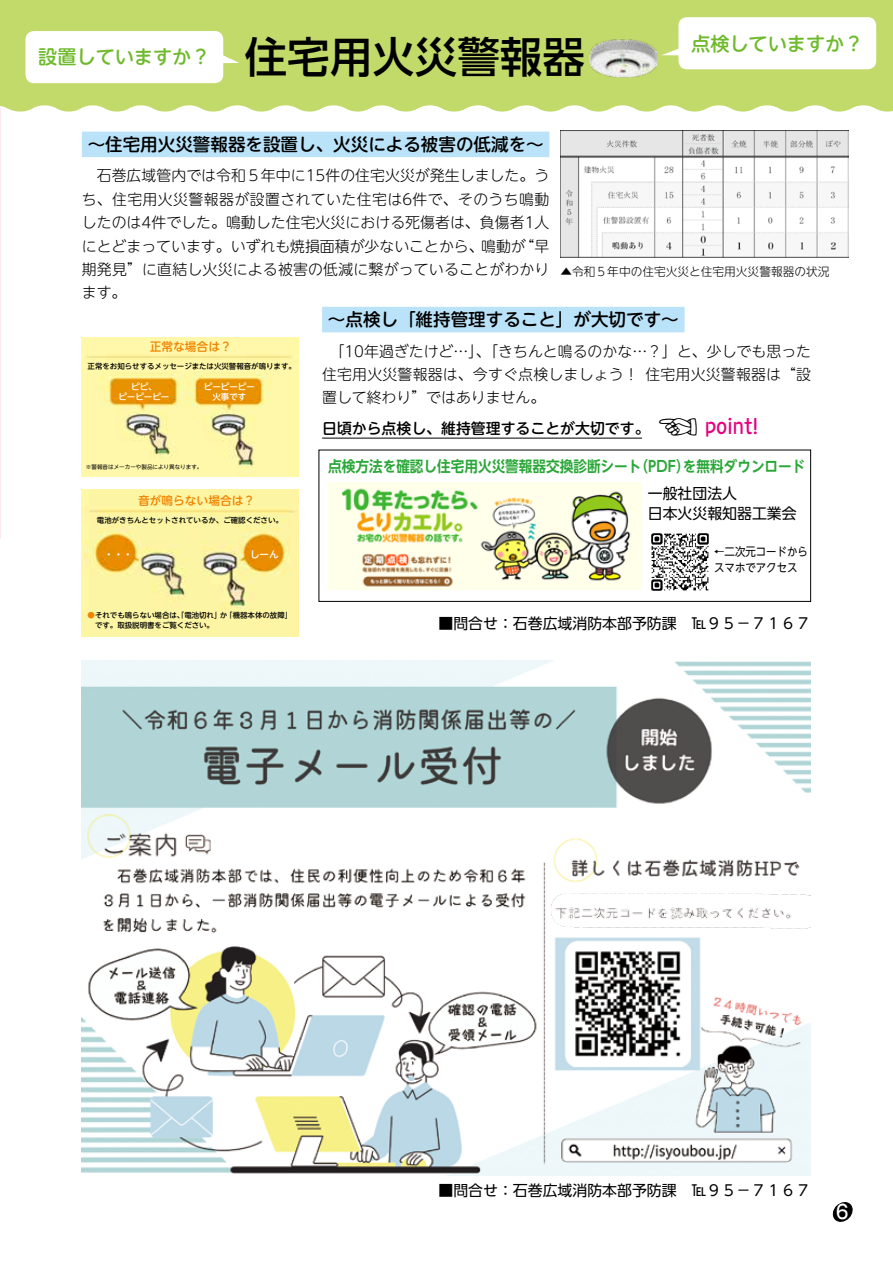
<style>
.page{position:relative;width:893px;height:1263px;background:#fff}
.page>*{position:absolute;margin:0;border:0;box-sizing:border-box;transform-origin:0 0}
.t1{font:500 42.45px "UD Shin Go NT Pro";color:#000}
.t2{font:300 42.45px "UD Shin M Go Pro";color:#000}
.t3{font:700 20.25px "Taka Hand Std De";color:#e4007f}
.t4{font:500 19.2px "UD Shin M Go Pro";color:#6fba2c}
.t5{font:500 19.2px "Gothic MB101 Pr 6 N";color:#fff;scale:.85 1}
.t6{font:500 17.55px "UD Shin M Go Pro";color:#000}
.t7{font:700 15.15px "UD Shin Go NT Pro De";color:#2aa738;scale:.9 1}
.t8{font:300 14.85px/23.4px "UD Shin M Go Pro";letter-spacing:.005em;color:#000;text-align:right}
.t9{font:14.85px/20.2px "UD Shin Go NT Pro";color:#000}
.t10{font:500 14.85px "UD Shin M Go Pro";color:#000}
.t11{font:300 11.7px "UD Shin Go NT Pro";color:#000}
.t12{font:11.7px/15.9px "UD Shin Go NT Pro";color:#000;scale:.89 1}
.t13{font:500 11.7px "UD Shin M Go Pro";color:#f08300}
.t14{font:500 9.6px "UD Shin M Go Pro";color:#fff}
.t15{font:500 8.55px/9.9px "UD Shin M Go Pro";color:#fff;text-align:center}
.t16{font:500 7.5px/9.6px "UD Shin M Go Pro";color:#000;text-align:center}
.t17{font:5.55px "UD Shin M Go Pro";color:#000}
.s1{color:#f08300}
</style>
<div class="page">
<svg style="left:832px;top:1202px;width:21px;height:20px"></svg>
<div style="left:0;top:0;width:893px;height:112px;background:#c2da69"></div>
<div style="left:678px;top:17px;width:198px;height:52px;background:#fff;border-radius:9px"></div>
<div style="left:26px;top:31px;width:197px;height:52px;background:#fff;border-radius:9px"></div>
<svg style="left:661px;top:38px;width:18px;height:17px"></svg>
<svg style="left:223px;top:51px;width:16px;height:12px"></svg>
<img style="left:589px;top:38px;width:67px;height:39px">
<div style="left:82px;top:132px;width:467px;height:25px;background:#bae3f9"></div>
<div style="left:322px;top:307px;width:363px;height:25px;background:#bae3f9"></div>
<hr style="left:322px;top:438px;width:320px;height:1px;background:#000">
<img style="left:82px;top:660px;width:729px;height:516px">
<img style="left:82px;top:338px;width:217px;height:138px">
<img style="left:82px;top:490px;width:217px;height:147px">
<div style="left:318px;top:450px;width:493px;height:152px;border:1px solid #000"></div>
<img style="left:328px;top:482px;width:313px;height:108px">
<img style="left:651px;top:533px;width:58px;height:58px">
<img style="left:560px;top:131px;width:288px;height:126px">
<p class="t4" style="left:38px;top:41px;width:174px">設置していますか?</p>
<h1 class="t1" style="left:245px;top:23px;width:342px">住宅用火災警報器</h1>
<p class="t4" style="left:691px;top:28px;width:174px">点検していますか？</p>
<p class="t6" style="left:88px;top:130px;width:458px">～住宅用火災警報器を設置し、火災による被害の低減を~</p>
<p class="t8" style="left:82px;top:163px;width:469px">　石巻広域管内では令和５年中に15件の住宅火災が発生しました。うち、住宅用火災警報器が設置されていた住宅は6件で、そのうち鳴動したのは4件でした。鳴動した住宅火災における死傷者は、負傷者1人“早</p>
<p class="t8" style="left:82px;top:233px;width:469px;text-align:left">にとどまっています。いずれも焼損面積が少ないことから、<br>期発見”に直結し火災による被害の低減に繋がっていることがわかります。</p>
<p class="t6" style="left:328px;top:305px;width:352px">～点検し「維持管理すること」が大切です~</p>
<p class="t8" style="left:322px;top:338px;width:491px">　「10年過ぎたけど…」、「きちんと鳴るのかな…？」と、少しでも思った住宅用火災警報器は“設</p>
<p class="t8" style="left:481px;top:233px;width:46px">鳴動が</p>
<p class="t11" style="left:560px;top:263px;width:270px">▲令和５年中の住宅火災と住宅用火災警報器の状況</p>
<p class="t13" style="left:150px;top:337px;width:83px">正常な場合は?</p>
<p class="t16" style="left:88px;top:361px;width:210px">正常をお知らせするメッセージまたは火災警報音が鳴ります。</p>
<p class="t8" style="left:322px;top:362px;width:318px;text-align:left">住宅用火災警報器は、今すぐ点検しましょう！置して終わり”ではありません。</p>
<p class="t15" style="left:118px;top:382px;width:53px">ピピ、<br>ピーピーピー</p>
<p class="t15" style="left:204px;top:382px;width:53px">ピーピーピー火事です</p>
<p class="t17" style="left:86px;top:462px;width:118px">※警報音はメーカーや製品により異なります。</p>
<p class="t13" style="left:138px;top:491px;width:118px">音が鳴らない場合は?</p>
<p class="t16" style="left:97px;top:515px;width:188px">電池がきちんとセットされているか、ご確認ください。</p>
<p class="t14" style="left:104px;top:547px;width:30px">・・・</p>
<p class="t14" style="left:250px;top:547px;width:30px">しーん</p>
<p class="t16" style="left:88px;top:610px;width:135px"><span class="s1">●</span>それでも鳴らない場合は、「電池切れ」です。取扱説明書をご覧ください。</p>
<p class="t16" style="left:225px;top:610px;width:68px">「機器本体の故障「</p>
<p class="t16" style="left:220px;top:610px;width:9px">か</p>
<p class="t10" style="left:322px;top:416px;width:329px">日頃から点検し、維持管理することが大切です。</p>
<h1 class="t2" style="left:657px;top:393px;width:44px">☜</h1>
<h2 class="t3" style="left:705px;top:412px;width:55px">point!</h2>
<p class="t7" style="left:635px;top:454px;width:191px">（PDF を無料ダウンロード</p>
<p class="t7" style="left:328px;top:454px;width:349px">点検方法を確認し住宅用火災警報器交換診断シート</p>
<p class="t7" style="left:676px;top:454px;width:17px">）</p>
<p class="t9" style="left:648px;top:483px;width:150px">一般社団法人<br>日本火災報知器工業会</p>
<p class="t12" style="left:714px;top:544px;width:107px">←二次元コードからスマホでアクセス</p>
<p class="t9" style="left:439px;top:612px;width:240px">■問合せ：石巻広域消防本部予防課</p>
<p class="t9" style="left:692px;top:612px;width:121px">TEL９５－７１６７</p>
<p class="t9" style="left:439px;top:1179px;width:240px">■問合せ：石巻広域消防本部予防課</p>
<p class="t9" style="left:692px;top:1179px;width:121px">TEL９５－７１６７</p>
<p class="t5" style="left:836px;top:1196px;width:16px">6</p>
</div>
